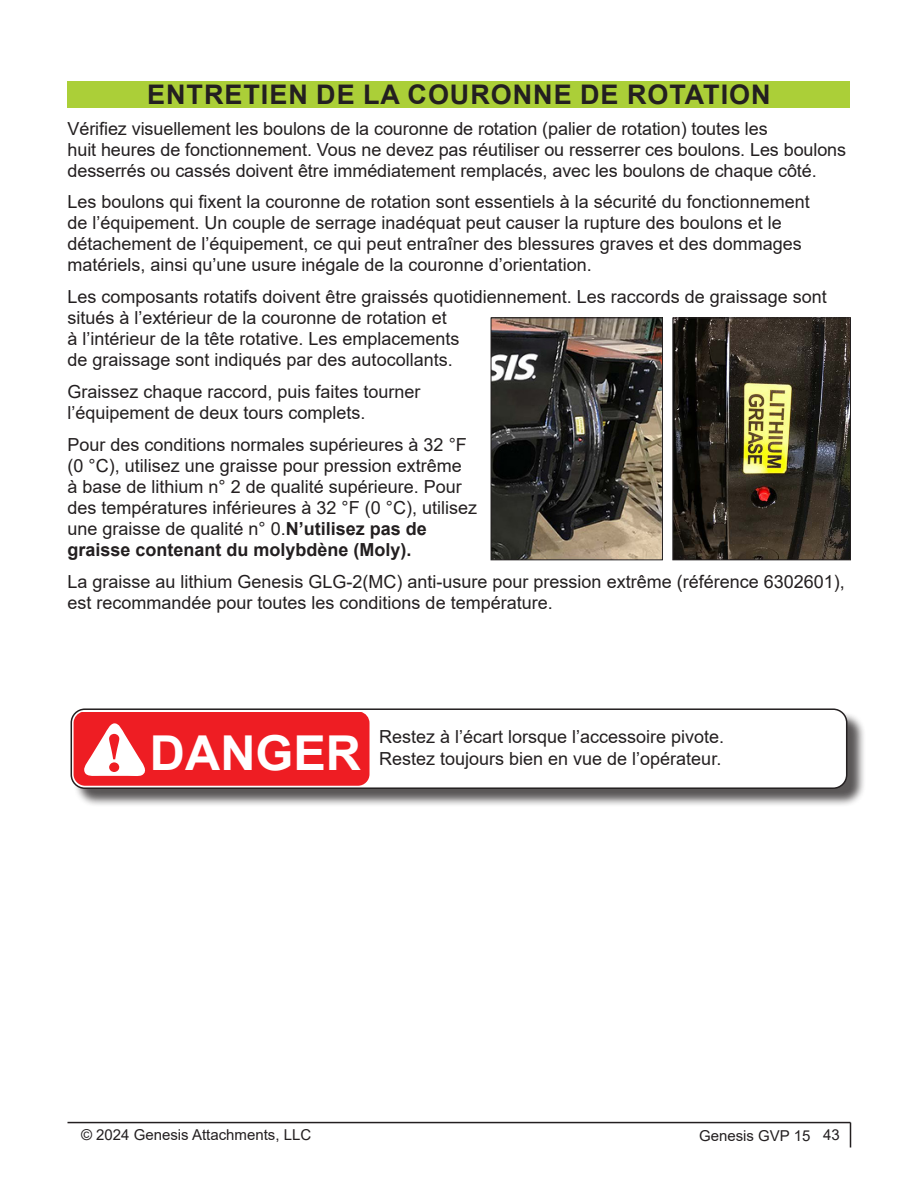
<style>
.page{position:relative;width:918px;height:1188px;background:#fff}
.page>*{position:absolute;margin:0;border:0;box-sizing:border-box;transform-origin:0 0}
.t1{font:700 48.15px "Arial";color:#fff}
.Section_Headings{font:700 27px "Arial";letter-spacing:.035em;color:#231f20}
.General_Paragraph_Style{font:18px/21px "Arial";color:#231f20}
.t2{font:15px "Arial";color:#231f20}
.s1{font-weight:700}
.s2{font-family:"Georgia";font-size:52.95px;color:#ee1d23}
</style>
<div class="page">
<hr style="left:68px;top:1122px;width:782px;height:1px;background:#231f20">
<svg style="left:850px;top:1123px;width:1px;height:25px"></svg>
<div style="left:68px;top:81px;width:782px;height:27px;background:#abcf38"></div>
<img style="left:493px;top:320px;width:168px;height:238px">
<div style="left:491px;top:318px;width:172px;height:242px;border:1px solid #231f20"></div>
<img style="left:675px;top:320px;width:174px;height:238px">
<div style="left:673px;top:318px;width:178px;height:242px;border:1px solid #231f20"></div>
<div style="left:73px;top:711px;width:793px;height:96px;background:#231f20;opacity:.75"></div>
<div style="left:71px;top:709px;width:776px;height:79px;background:#fff;border-radius:14px"></div>
<div style="left:71px;top:708px;width:776px;height:81px;border:2px solid #231f20;border-radius:14px"></div>
<svg style="left:74px;top:712px;width:296px;height:74px;background:#ef3338"></svg>
<p class="Section_Headings" style="left:147px;top:76px;width:625px">ENTRETIEN DE LA COURONNE DE ROTATION</p>
<p class="General_Paragraph_Style" style="left:68px;top:118px;width:780px">Vérifiez visuellement les boulons de la couronne de rotation (palier de rotation) toutes les<br>huit heures de fonctionnement. Vous ne devez pas réutiliser ou resserrer ces boulons. Les boulons desserrés ou cassés doivent être immédiatement remplacés, avec les boulons de chaque côté.</p>
<p class="General_Paragraph_Style" style="left:68px;top:191px;width:744px">Les boulons qui fixent la couronne de rotation sont essentiels à la sécurité du fonctionnement de l’équipement. Un couple de serrage inadéquat peut causer la rupture des boulons et le détachement de l’équipement, ce qui peut entraîner des blessures graves et des dommages matériels, ainsi qu’une usure inégale de la couronne d’orientation.</p>
<p class="General_Paragraph_Style" style="left:68px;top:286px;width:761px">Les composants rotatifs doivent être graissés quotidiennement. Les raccords de graissage sont situés à l’extérieur de la couronne de rotation et<br>à l’intérieur de la tête rotative. Les emplacements<br>de graissage sont indiqués par des autocollants.</p>
<p class="General_Paragraph_Style" style="left:68px;top:381px;width:355px">Graissez chaque raccord, puis faites tourner l’équipement de deux tours complets.</p>
<p class="General_Paragraph_Style" style="left:68px;top:434px;width:411px">Pour des conditions normales supérieures à 32 °F (0 °C), utilisez une graisse pour pression extrême<br>à base de lithium n° 2 de qualité supérieure. Pour des températures inférieures à 32 °F (0 °C), utilisez une graisse de qualité n° 0.<span class="s1">N’utilisez pas de graisse contenant du molybdène (Moly).</span></p>
<p class="General_Paragraph_Style" style="left:68px;top:571px;width:779px">La graisse au lithium Genesis GLG-2(MC) anti-usure pour pression extrême (référence 6302601), est recommandée pour toutes les conditions de température.</p>
<p class="t1" style="left:104px;top:722px;width:259px"><span class="s2">!</span> DANGER</p>
<p class="General_Paragraph_Style" style="left:379px;top:726px;width:347px;line-height:21.6px">Restez à l’écart lorsque l’accessoire pivote.<br>Restez toujours bien en vue de l’opérateur.</p>
<p class="t2" style="left:81px;top:1124px;width:232px">© 2024 Genesis Attachments, LLC</p>
<p class="t2" style="left:699px;top:1125px;width:142px">Genesis GVP 15 43</p>
</div>
